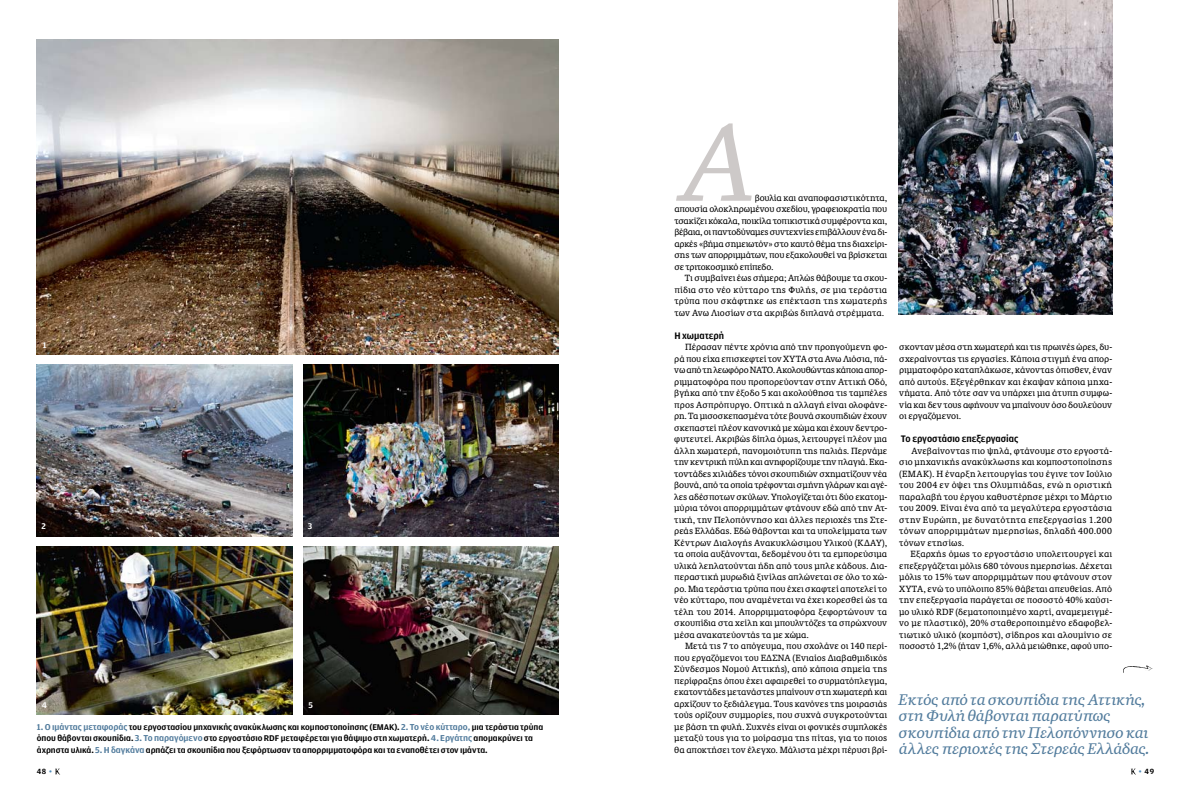
<style>
.page{position:relative;width:1191px;height:794px;background:#fff}
.page>*{position:absolute;margin:0;border:0;box-sizing:border-box;transform-origin:0 0}
.t1{font:italic 109px "KAS Quiosco";color:#cdc9c8;scale:1.04 1}
.t2{font:italic 15.4px/16.4px "KAS Quiosco";letter-spacing:-.01em;color:#517b9c;scale:1.04 1}
.t3{font:10px "KAS Amplitude 07 NW Bold";letter-spacing:-.005em;color:#000}
.t4{font:8.8px/11.5px "KAS Amplitude 07 NW Bold";letter-spacing:-.005em;color:#000;scale:1.04 1}
.t5{font:8.8px "KAS Amplitude 07 NW Bold";color:#fff;scale:1.04 1}
.t6{font:8.6px/11.5px "KA News Light 703";color:#000;text-align:justify}
.t7{font:8px "KAS Amplitude 07 NW Bold";color:#000}
.s1{font-size:9.1px;color:#517b9c}
.s2{color:#528dbb}
</style>
<div class="page">
<svg style="left:55px;top:768px;width:5px;height:6px"></svg>
<svg style="left:1131px;top:768px;width:5px;height:6px"></svg>
<img style="left:303px;top:546px;width:255px;height:168px">
<img style="left:37px;top:40px;width:521px;height:315px">
<img style="left:303px;top:365px;width:255px;height:171px">
<img style="left:37px;top:365px;width:255px;height:171px">
<img style="left:37px;top:546px;width:255px;height:168px">
<img style="left:899px;top:0;width:213px;height:314px">
<svg style="left:1123px;top:665px;width:29px;height:8px"></svg>
<p class="t5" style="left:43px;top:340px;width:5px">1</p>
<p class="t5" style="left:41px;top:521px;width:6px">2</p>
<p class="t5" style="left:308px;top:521px;width:6px">3</p>
<p class="t5" style="left:42px;top:700px;width:7px">4</p>
<p class="t5" style="left:308px;top:700px;width:6px">5</p>
<p class="t4" style="left:37px;top:721px;width:488px"><span class="s1">1. Ο ιμάντας μεταφοράς</span> του εργοστασίου μηχανικής ανακύκλωσης και κομποστοποίησης (ΕΜΑΚ). <span class="s1">2. Το νέο κύτταρο,</span> μια τεράστια τρύπα όπου θάβονται σκουπίδια. <span class="s1">3. Το παραγόμενο</span> στο εργοστάσιο RDF μεταφέρεται για θάψιμο στη χωματερή. <span class="s1">4. Εργάτης</span> απομακρύνει τα άχρηστα υλικά. <span class="s1">5. Η δαγκάνα</span> αρπάζει τα σκουπίδια που ξεφόρτωσαν τα απορριμματοφόρα και τα εναποθέτει στον ιμάντα.</p>
<h1 class="t1" style="left:674px;top:100px;width:79px">Α</h1>
<p class="t6" style="left:674px;top:192px;width:214px;text-indent:80px">βουλία και αναποφασιστικότητα, απουσία ολοκληρωμένου σχεδίου, γραφειοκρατία που τσακίζει κόκαλα, ποικίλα τοπικιστικά συμφέροντα και, βέβαια, οι παντοδύναμες συντεχνίες επιβάλλουν ένα δι&shy;αρκές «βήμα σημειωτόν» στο καυτό θέμα της διαχείρι&shy;σης των απορριμμάτων, που εξακολουθεί να βρίσκεται σε τριτοκοσμικό επίπεδο.</p>
<p class="t6" style="left:674px;top:272px;width:214px;text-indent:10px">Τι συμβαίνει έως σήμερα; Απλώς θάβουμε τα σκου&shy;πίδια στο νέο κύτταρο της Φυλής, σε μια τεράστια τρύπα που σκάφτηκε ως επέκταση της χωματερής των Ανω Λιοσίων στα ακριβώς διπλανά στρέμματα.</p>
<p class="t3" style="left:674px;top:330px;width:51px">Η χωματερή</p>
<p class="t6" style="left:674px;top:341px;width:214px;text-indent:11px">Πέρασαν πέντε χρόνια από την προηγούμενη φο&shy;ρά που είχα επισκεφτεί τον ΧΥΤΑ στα Ανω Λιόσια, πά&shy;νω από τη λεωφόρο ΝΑΤΟ. Ακολουθώντας κάποια απορ&shy;ριμματοφόρα που προπορεύονταν στην Αττική Οδό, βγήκα από την έξοδο 5 και ακολούθησα τις ταμπέλες προς Ασπρόπυργο. Οπτικά η αλλαγή είναι ολοφάνε&shy;ρη. Τα μισοσκεπασμένα τότε βουνά σκουπιδιών έχουν σκεπαστεί πλέον κανονικά με χώμα και έχουν δεντρο&shy;φυτευτεί. Ακριβώς δίπλα όμως, λειτουργεί πλέον μια άλλη χωματερή, πανομοιότυπη της παλιάς. Περνάμε την κεντρική πύλη και ανηφορίζουμε την πλαγιά. Εκα&shy;τοντάδες χιλιάδες τόνοι σκουπιδιών σχηματίζουν νέα βουνά, από τα οποία τρέφονται σμήνη γλάρων και αγέ&shy;λες αδέσποτων σκύλων. Υπολογίζεται ότι δύο εκατομ&shy;μύρια τόνοι απορριμμάτων φτάνουν εδώ από την Ατ&shy;τική, την Πελοπόννησο και άλλες περιοχές της Στε&shy;ρεάς Ελλάδας. Εδώ θάβονται και τα υπολείμματα των Κέντρων Διαλογής Ανακυκλώσιμου Υλικού (ΚΔΑΥ), τα οποία αυξάνονται, δεδομένου ότι τα εμπορεύσιμα υλικά λεηλατούνται ήδη από τους μπλε κάδους. Δια&shy;περαστική μυρωδιά ξινίλας απλώνεται σε όλο το χώ&shy;ρο. Μια τεράστια τρύπα που έχει σκαφτεί αποτελεί το νέο κύτταρο, που αναμένεται να έχει κορεσθεί ώς τα τέλη του 2014. Απορριμματοφόρα ξεφορτώνουν τα σκουπίδια στα χείλη και μπουλντόζες τα σπρώχνουν μέσα ανακατεύοντάς τα με χώμα.</p>
<p class="t6" style="left:674px;top:640px;width:214px;text-indent:11px">Μετά τις 7 το απόγευμα, που σχολάνε οι 140 περί&shy;που εργαζόμενοι του ΕΔΣΝΑ (Ενιαίος Διαβαθμιδικός Σύνδεσμος Νομού Αττικής), από κάποια σημεία της περίφραξης όπου έχει αφαιρεθεί το συρματόπλεγμα, εκατοντάδες μετανάστες μπαίνουν στη χωματερή και αρχίζουν το ξεδιάλεγμα. Τους κανόνες της μοιρασιάς τούς ορίζουν συμμορίες, που συχνά συγκροτούνται με βάση τη φυλή. Συχνές είναι οι φονικές συμπλοκές μεταξύ τους για το μοίρασμα της πίτας, για το ποιος θα αποκτήσει τον έλεγχο. Μάλιστα μέχρι πέρυσι βρί-</p>
<p class="t6" style="left:899px;top:341px;width:214px">σκονταν μέσα στη χωματερή και τις πρωινές ώρες, δυ&shy;σχεραίνοντας τις εργασίες. Κάποια στιγμή ένα απορ&shy;ριμματοφόρο καταπλάκωσε, κάνοντας όπισθεν, έναν από αυτούς. Εξεγέρθηκαν και έκαψαν κάποια μηχα&shy;νήματα. Από τότε σαν να υπάρχει μια άτυπη συμφω&shy;νία και δεν τους αφήνουν να μπαίνουν όσο δουλεύουν οι εργαζόμενοι.</p>
<p class="t3" style="left:901px;top:433px;width:119px">Το εργοστάσιο επεξεργασίας</p>
<p class="t6" style="left:899px;top:445px;width:214px;text-indent:12px">Ανεβαίνοντας πιο ψηλά, φτάνουμε στο εργοστά&shy;σιο μηχανικής ανακύκλωσης και κομποστοποίησης (ΕΜΑΚ). Η έναρξη λειτουργίας του έγινε τον Ιούλιο του 2004 εν όψει της Ολυμπιάδας, ενώ η οριστική παραλαβή του έργου καθυστέρησε μέχρι το Μάρτιο του 2009. Είναι ένα από τα μεγαλύτερα εργοστάσια στην Ευρώπη, με δυνατότητα επεξεργασίας 1.200 τόνων απορριμμάτων ημερησίως, δηλαδή 400.000 τόνων ετησίως.</p>
<p class="t6" style="left:899px;top:548px;width:214px;text-indent:11px">Εξαρχής όμως το εργοστάσιο υπολειτουργεί και επεξεργάζεται μόλις 680 τόνους ημερησίως. Δέχεται μόλις το 15% των απορριμμάτων που φτάνουν στον ΧΥΤΑ, ενώ το υπόλοιπο 85% θάβεται απευθείας. Από την επεξεργασία παράγεται σε ποσοστό 40% καύσι&shy;μο υλικό RDF (δεματοποιημένο χαρτί, αναμεμειγμέ&shy;νο με πλαστικό), 20% σταθεροποιημένο εδαφοβελ&shy;τιωτικό υλικό (κομπόστ), σίδηρος και αλουμίνιο σε ποσοστό 1,2% (ήταν 1,6%, αλλά μειώθηκε, αφού υπο-</p>
<h2 class="t2" style="left:898px;top:692px;width:243px">Εκτός από τα σκουπίδια της Αττικής, στη Φυλή θάβονται παρατύπως σκουπίδια από την Πελοπόννησο και άλλες περιοχές της Στερεάς Ελλάδας.</h2>
<p class="t7" style="left:37px;top:767px;width:17px">48 <span class="s2">•</span></p>
<p class="t7" style="left:1138px;top:767px;width:17px"><span class="s2">•</span> 49</p>
</div>
